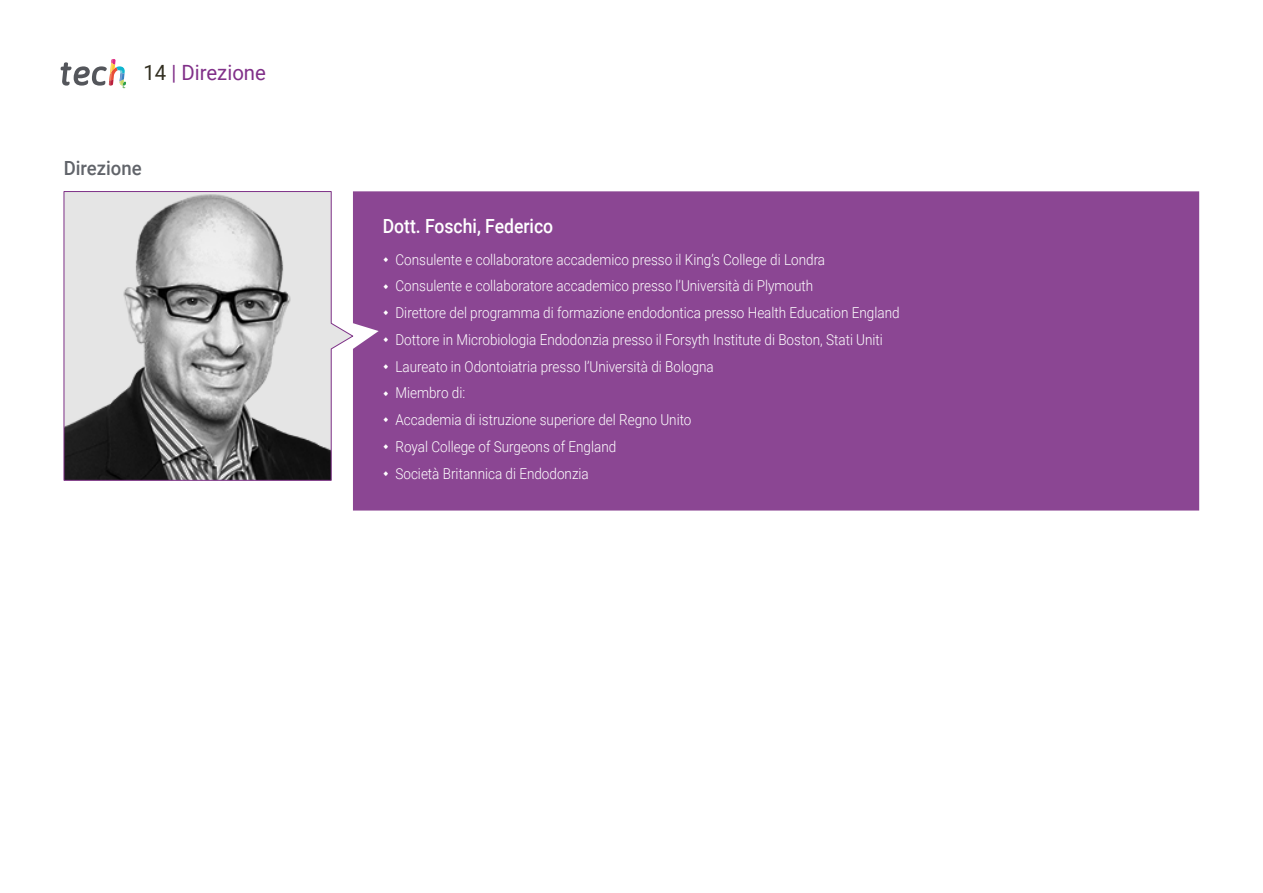
<style>
.page{position:relative;width:1263px;height:893px;background:#fff}
.page>*{position:absolute;margin:0;border:0;box-sizing:border-box;transform-origin:0 0}
.t1{font:21px "Roboto";color:#813089}
.t2{font:500 19.5px "Roboto";color:#fff;scale:.9 1}
.t3{font:500 19.5px "Roboto";color:#61646a;scale:.95 1}
.t4{font:300 15px/26.7px "Roboto";color:#fff;scale:.9 1}
.s1{color:#312e20}
</style>
<div class="page">
<svg style="left:61px;top:59px;width:65px;height:29px"></svg>
<div style="left:353px;top:191px;width:846px;height:320px;background:#8b4693"></div>
<svg style="left:64px;top:191px;width:289px;height:290px"></svg>
<svg style="left:384px;top:257px;width:4px;height:5px"></svg>
<svg style="left:384px;top:284px;width:4px;height:5px"></svg>
<svg style="left:384px;top:310px;width:4px;height:5px"></svg>
<svg style="left:384px;top:337px;width:4px;height:5px"></svg>
<svg style="left:384px;top:364px;width:4px;height:5px"></svg>
<svg style="left:384px;top:391px;width:4px;height:5px"></svg>
<svg style="left:384px;top:417px;width:4px;height:5px"></svg>
<svg style="left:384px;top:444px;width:4px;height:5px"></svg>
<svg style="left:384px;top:471px;width:4px;height:5px"></svg>
<h1 class="t1" style="left:144px;top:57px;width:124px"><span class="s1">14</span> | Direzione</h1>
<h2 class="t3" style="left:64px;top:154px;width:84px">Direzione</h2>
<h2 class="t2" style="left:383px;top:212px;width:191px">Dott. Foschi, Federico</h2>
<p class="t4" style="left:395px;top:245px;width:562px">Consulente e collaboratore accademico presso il King’s College di Londra<br>Consulente e collaboratore accademico presso l’Università di Plymouth<br>Direttore del programma di formazione endodontica presso Health Education England Dottore in Microbiologia Endodonzia presso il Forsyth Institute di Boston, Stati Uniti Laureato in Odontoiatria presso l’Università di Bologna<br>Miembro di:<br>Accademia di istruzione superiore del Regno Unito<br>Royal College of Surgeons of England<br>Società Britannica di Endodonzia</p>
</div>
